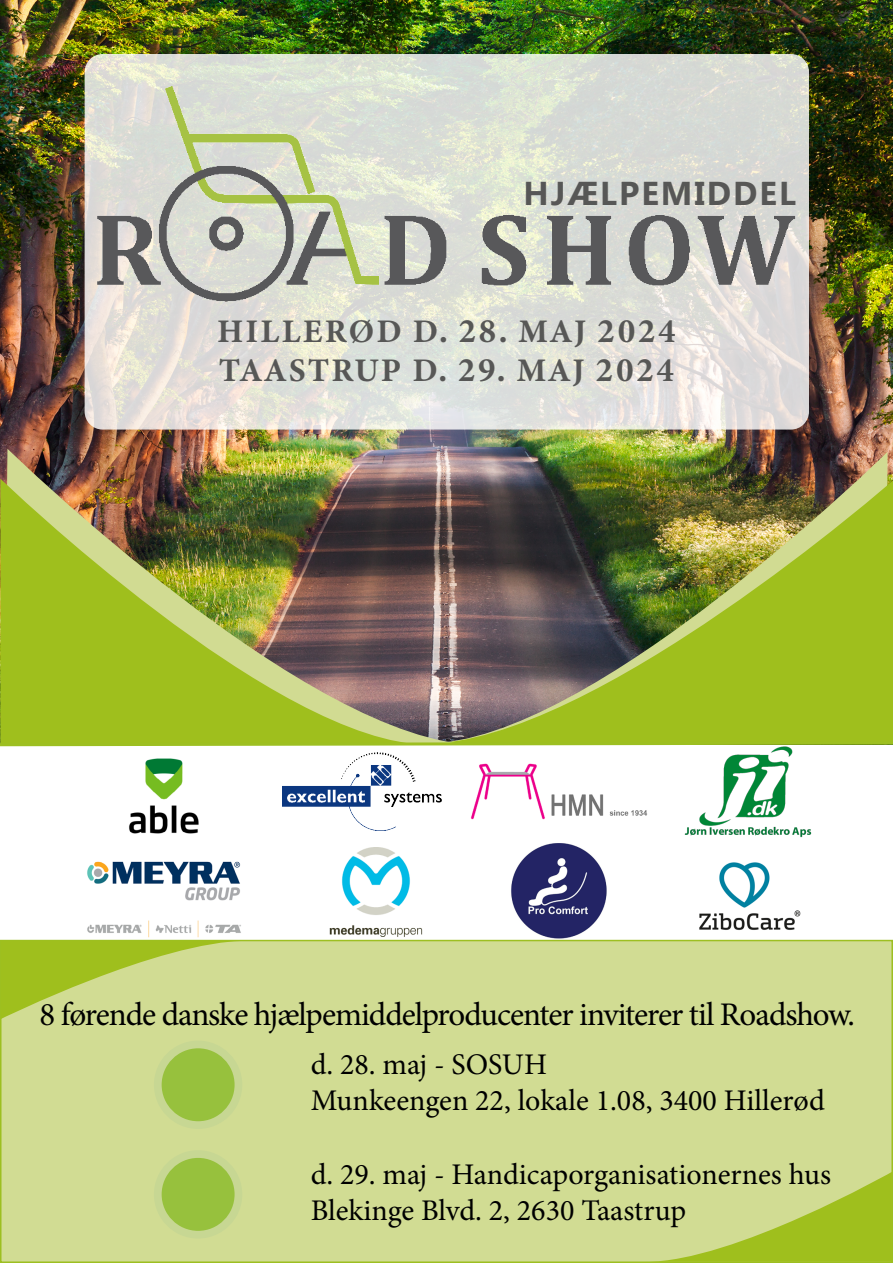
<style>
.page{position:relative;width:893px;height:1263px;background:#fff}
.page>*{position:absolute;margin:0;border:0;box-sizing:border-box;transform-origin:0 0}
.t1{font:33px "Minion Pro";letter-spacing:-.035em;color:#000}
.t2{font:33px/39px "Minion Variable Concept";letter-spacing:.065em;color:#575756}
.t3{font:700 33px "Ebrima";letter-spacing:.06em;color:#575756}
.t4{font:30px/36px "Minion Pro";color:#000}
</style>
<div class="page">
<img style="left:509px;top:843px;width:100px;height:97px">
<img style="left:328px;top:848px;width:96px;height:92px">
<img style="left:1px;top:0;width:892px;height:480px">
<img style="left:694px;top:862px;width:109px;height:78px">
<div style="left:1px;top:940px;width:891px;height:322px;background:#d1dc93"></div>
<div style="left:0;top:940px;width:893px;height:323px;border:2px solid #9dbf21"></div>
<svg style="left:85px;top:54px;width:724px;height:376px;background:#e2e1da"></svg>
<img style="left:478px;top:452px;width:410px;height:28px">
<img style="left:87px;top:861px;width:154px;height:40px">
<img style="left:87px;top:920px;width:154px;height:18px">
<img style="left:478px;top:480px;width:415px;height:260px">
<img style="left:4px;top:449px;width:474px;height:291px">
<img style="left:0;top:479px;width:428px;height:261px">
<img style="left:129px;top:758px;width:70px;height:76px">
<img style="left:684px;top:748px;width:128px;height:90px">
<svg style="left:646px;top:1172px;width:246px;height:90px"></svg>
<img style="left:471px;top:763px;width:176px;height:56px">
<svg style="left:0;top:740px;width:893px;height:8px"></svg>
<img style="left:85px;top:59px;width:724px;height:243px">
<img style="left:283px;top:753px;width:159px;height:77px">
<svg style="left:1px;top:941px;width:246px;height:78px"></svg>
<div style="left:158px;top:1044px;width:80px;height:81px;background:#97c13d;border-radius:50%"></div>
<div style="left:154px;top:1040px;width:88px;height:89px;border:8px solid #c7d793;border-radius:50%"></div>
<div style="left:158px;top:1154px;width:80px;height:81px;background:#97c13d;border-radius:50%"></div>
<div style="left:154px;top:1150px;width:88px;height:88px;border:8px solid #c7d793;border-radius:50%"></div>
<p class="t3" style="left:523px;top:167px;width:274px">HJÆLPEMIDDEL</p>
<p class="t2" style="left:217px;top:312px;width:461px">HILLERØD D. 28. MAJ 2024<br>TAASTRUP D. 29. MAJ 2024</p>
<p class="t1" style="left:40px;top:993px;width:817px">8 førende danske hjælpemiddelproducenter inviterer til Roadshow.</p>
<p class="t4" style="left:311px;top:1046px;width:516px">d. 28. maj - SOSUH<br>Munkeengen 22, lokale 1.08, 3400 Hillerød</p>
<p class="t4" style="left:311px;top:1156px;width:522px">d. 29. maj - Handicaporganisationernes hus<br>Blekinge Blvd. 2, 2630 Taastrup</p>
</div>
